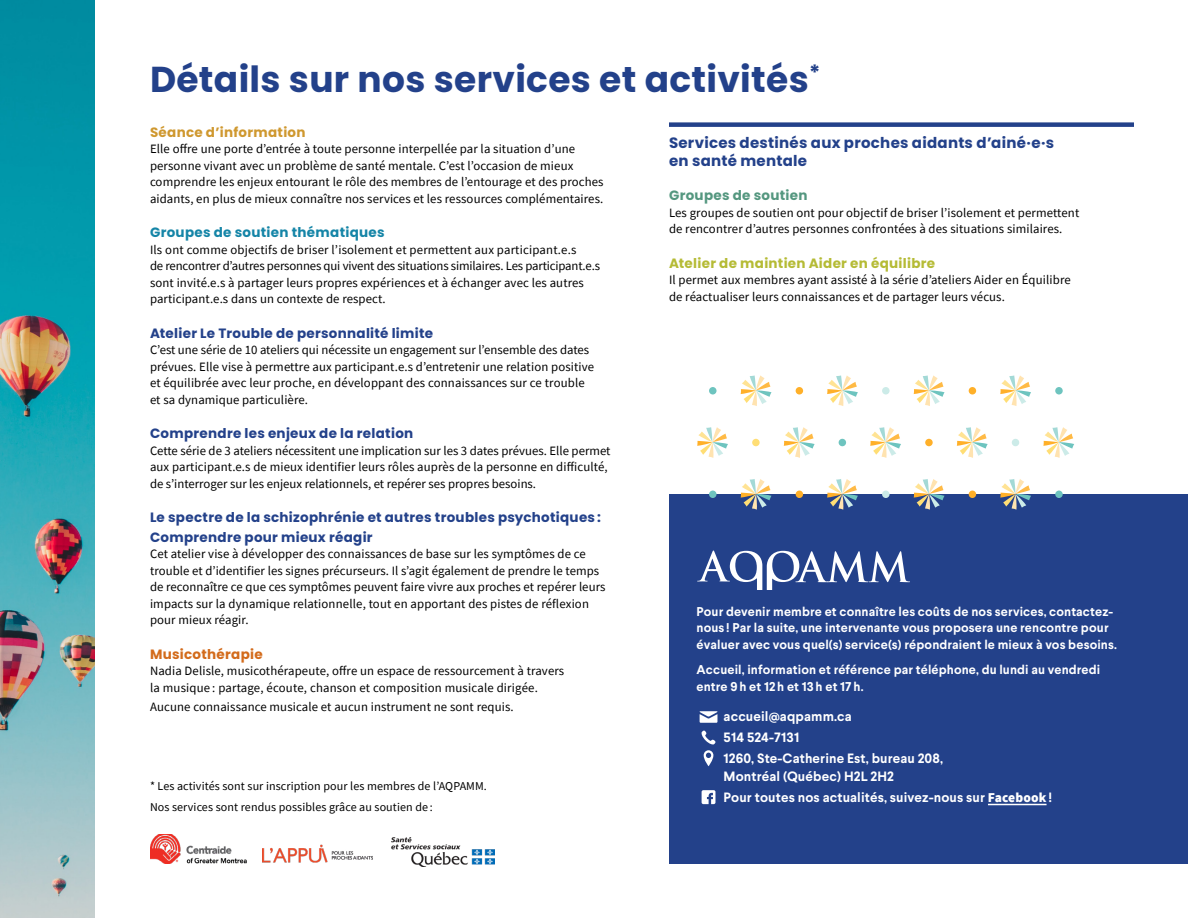
<style>
.page{position:relative;width:1188px;height:918px;background:#fff}
.page>*{position:absolute;margin:0;border:0;box-sizing:border-box;transform-origin:0 0}
.t1{font:700 36px "Poppins";letter-spacing:.01em;color:#23418a}
.t2{font:700 15px/18px "Poppins";letter-spacing:.015em;color:#23418a}
.t3{font:700 13.5px/19.5px "Poppins";letter-spacing:.02em;color:#23418a}
.t4{font:700 13.5px/21px "Larsseit";letter-spacing:.01em;color:#fff}
.t5{font:700 13.5px "Poppins";letter-spacing:.02em;color:#b5bb35}
.t6{font:700 13.5px "Poppins";letter-spacing:.02em;color:#1585a7}
.t7{font:700 13.5px "Poppins";letter-spacing:.02em;color:#cf982f}
.t8{font:700 13.5px "Poppins";letter-spacing:.02em;color:#54977f}
.t9{font:700 13.5px "Poppins";letter-spacing:.02em;color:#d36b1b}
.t10{font:12.75px/16.5px "Source Sans Pro";letter-spacing:.01em;color:#000}
.t11{font:700 12.75px/16.5px "Larsseit";letter-spacing:.01em;color:#fff}
.t12{font:12px/21.8px "Source Sans Pro";letter-spacing:.01em;color:#000}
.s1{font-family:"Source Sans Pro";font-weight:900}
</style>
<div class="page">
<div style="left:669px;top:494px;width:519px;height:370px;background:#23418a"></div>
<img style="left:0;top:0;width:94px;height:918px">
<div style="left:669px;top:122px;width:465px;height:5px;background:#23418a"></div>
<hr style="left:988px;top:804px;width:59px;height:1px;background:#fff">
<svg style="left:699px;top:711px;width:19px;height:12px"></svg>
<svg style="left:701px;top:730px;width:15px;height:36px"></svg>
<svg style="left:702px;top:790px;width:13px;height:14px"></svg>
<svg style="left:697px;top:550px;width:213px;height:39px"></svg>
<img style="left:392px;top:837px;width:103px;height:30px">
<img style="left:150px;top:835px;width:96px;height:28px">
<img style="left:263px;top:844px;width:110px;height:19px">
<div style="left:709px;top:491px;width:8px;height:7px;background:#6ec4bf;border-radius:50%"></div>
<svg style="left:741px;top:479px;width:31px;height:31px"></svg>
<div style="left:796px;top:491px;width:7px;height:7px;background:#ffb029;border-radius:50%"></div>
<div style="left:709px;top:387px;width:8px;height:8px;background:#6ec4bf;border-radius:50%"></div>
<svg style="left:741px;top:375px;width:31px;height:31px"></svg>
<div style="left:796px;top:387px;width:7px;height:8px;background:#ffb029;border-radius:50%"></div>
<svg style="left:697px;top:427px;width:31px;height:31px"></svg>
<div style="left:752px;top:439px;width:8px;height:7px;background:#ffde75;border-radius:50%"></div>
<svg style="left:784px;top:427px;width:31px;height:31px"></svg>
<svg style="left:827px;top:479px;width:31px;height:31px"></svg>
<div style="left:882px;top:491px;width:8px;height:7px;background:#ccebe8;border-radius:50%"></div>
<svg style="left:914px;top:479px;width:31px;height:31px"></svg>
<div style="left:969px;top:491px;width:7px;height:7px;background:#ffb029;border-radius:50%"></div>
<svg style="left:827px;top:375px;width:31px;height:31px"></svg>
<div style="left:882px;top:387px;width:8px;height:8px;background:#ccebe8;border-radius:50%"></div>
<svg style="left:914px;top:375px;width:31px;height:31px"></svg>
<div style="left:969px;top:387px;width:7px;height:8px;background:#ffb029;border-radius:50%"></div>
<svg style="left:870px;top:427px;width:31px;height:31px"></svg>
<div style="left:925px;top:439px;width:8px;height:7px;background:#ffb029;border-radius:50%"></div>
<div style="left:839px;top:439px;width:7px;height:7px;background:#6ec4bf;border-radius:50%"></div>
<svg style="left:957px;top:427px;width:31px;height:31px"></svg>
<svg style="left:1000px;top:479px;width:31px;height:31px"></svg>
<div style="left:1055px;top:491px;width:8px;height:7px;background:#6ec4bf;border-radius:50%"></div>
<svg style="left:1000px;top:375px;width:31px;height:31px"></svg>
<div style="left:1055px;top:387px;width:8px;height:8px;background:#6ec4bf;border-radius:50%"></div>
<div style="left:1012px;top:439px;width:7px;height:7px;background:#ccebe8;border-radius:50%"></div>
<svg style="left:1043px;top:427px;width:31px;height:31px"></svg>
<h1 class="t1" style="left:150px;top:58px;width:672px">Détails sur nos services et activités<sup>*</sup></h1>
<p class="t7" style="left:150px;top:124px;width:157px">Séance d’information</p>
<p class="t10" style="left:150px;top:141px;width:455px">Elle offre une porte d’entrée à toute personne interpellée par la situation d’une personne vivant avec un problème de santé mentale. C’est l’occasion de mieux comprendre les enjeux entourant le rôle des membres de l’entourage et des proches aidants, en plus de mieux connaître nos services et les ressources complémentaires.</p>
<p class="t6" style="left:150px;top:225px;width:236px">Groupes de soutien thématiques</p>
<p class="t10" style="left:150px;top:241px;width:452px">Ils ont comme objectifs de briser l’isolement et permettent aux participant.e.s<br>de rencontrer d’autres personnes qui vivent des situations similaires. Les participant.e.s sont invité.e.s à partager leurs propres expériences et à échanger avec les autres participant.e.s dans un contexte de respect.</p>
<p class="t3" style="left:150px;top:323px;width:285px">Atelier Le Trouble de personnalité limite</p>
<p class="t10" style="left:150px;top:342px;width:446px">C’est une série de 10 ateliers qui nécessite un engagement sur l’ensemble des dates prévues. Elle vise à permettre aux participant.e.s d’entretenir une relation positive et équilibrée avec leur proche, en développant des connaissances sur ce trouble et sa dynamique particulière.</p>
<p class="t3" style="left:150px;top:424px;width:265px">Comprendre les enjeux de la relation</p>
<p class="t10" style="left:150px;top:442px;width:462px">Cette série de 3 ateliers nécessitent une implication sur les 3 dates prévues. Elle permet aux participant.e.s de mieux identifier leurs rôles auprès de la personne en difficulté, de s’interroger sur les enjeux relationnels, et repérer ses propres besoins.</p>
<p class="t3" style="left:150px;top:508px;width:452px">Le spectre de la schizophrénie et autres troubles psychotiques :<br>Comprendre pour mieux réagir</p>
<p class="t10" style="left:150px;top:546px;width:457px">Cet atelier vise à développer des connaissances de base sur les symptômes de ce trouble et d’identifier les signes précurseurs. Il s’agit également de prendre le temps de reconnaître ce que ces symptômes peuvent faire vivre aux proches et repérer leurs impacts sur la dynamique relationnelle, tout en apportant des pistes de réflexion pour mieux réagir.</p>
<p class="t9" style="left:150px;top:646px;width:114px">Musicothérapie</p>
<p class="t10" style="left:150px;top:663px;width:416px">Nadia Delisle, musicothérapeute, offre un espace de ressourcement à travers la musique : partage, écoute, chanson et composition musicale dirigée.</p>
<p class="t10" style="left:150px;top:699px;width:365px">Aucune connaissance musicale et aucun instrument ne sont requis.</p>
<p class="t12" style="left:150px;top:775px;width:338px">* Les activités sont sur inscription pour les membres de l’AQPAMM.<br>Nos services sont rendus possibles grâce au soutien de :</p>
<p class="t2" style="left:669px;top:134px;width:387px">Services destinés aux proches aidants d’ainé·e·s en santé mentale</p>
<p class="t8" style="left:669px;top:188px;width:140px">Groupes de soutien</p>
<p class="t10" style="left:669px;top:204px;width:412px">Les groupes de soutien ont pour objectif de briser l’isolement et permettent de rencontrer d’autres personnes confrontées à des situations similaires.</p>
<p class="t5" style="left:669px;top:255px;width:268px">Atelier de maintien Aider en équilibre</p>
<p class="t10" style="left:669px;top:272px;width:403px">Il permet aux membres ayant assisté à la série d’ateliers Aider en Équilibre de réactualiser leurs connaissances et de partager leurs vécus.</p>
<p class="t11" style="left:697px;top:603px;width:422px">Pour devenir membre et connaître les coûts de nos services, contactez&shy;nous ! Par la suite, une intervenante vous proposera une rencontre pour évaluer avec vous quel(s) service(s) répondraient le mieux à vos besoins.</p>
<p class="t11" style="left:697px;top:661px;width:405px">Accueil, information et référence par téléphone, du lundi au vendredi entre 9 h et 12 h et 13 h et 17 h.</p>
<p class="t4" style="left:724px;top:705px;width:221px">accueil@aqpamm.ca<br>514 524-7131<br>1260, Ste-Catherine Est, bureau 208,</p>
<p class="t4" style="left:724px;top:765px;width:330px">Montréal (Québec) H2L 2H2<br>Pour toutes nos actualités, suivez-nous sur <span class="s1">Facebook</span> !</p>
</div>
